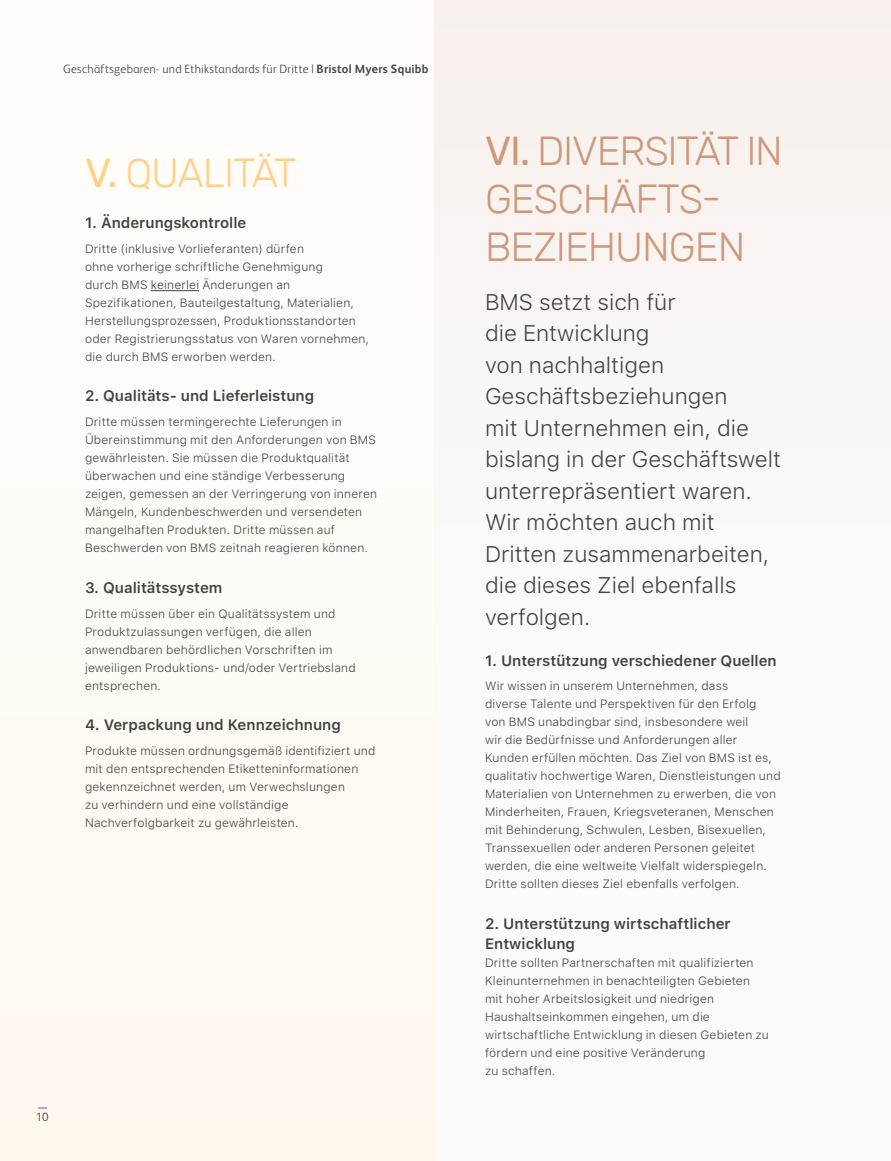
<style>
.page{position:relative;width:891px;height:1161px;background:#fff}
.page>*{position:absolute;margin:0;border:0;box-sizing:border-box;transform-origin:0 0}
.t1{font:300 40.5px/48px "Rubik";letter-spacing:-.025em;color:#cd987b}
.t2{font:300 40.5px "Rubik";letter-spacing:-.025em;color:#ffd186}
.t3{font:300 22.5px/31.5px "SF Pro Text";color:#414042}
.t4{font:600 15px/19.5px "SF Pro Text";color:#414042}
.t5{font:300 12px/18px "SF Pro Text";letter-spacing:.015em;color:#414042}
.t6{font:300 12px "BMS Humanity";letter-spacing:.025em;color:#414042}
.s1{font-weight:700}
.s2{font-weight:400}
</style>
<div class="page">
<div style="left:0;top:0;width:435px;height:1161px;background:#fffbf7"></div>
<div style="left:435px;top:0;width:456px;height:1161px;background:#fcfaf8"></div>
<hr style="left:151px;top:290px;width:48px;height:1px;background:#414042">
<p class="t6" style="left:63px;top:61px;width:367px">Geschäftsgebaren- und Ethikstandards für Dritte | <span class="s1">Bristol Myers Squibb</span></p>
<h1 class="t2" style="left:85px;top:150px;width:213px"><span class="s2">V.</span> QUALITÄT</h1>
<p class="t4" style="left:85px;top:212px;width:163px">1. Änderungskontrolle</p>
<p class="t5" style="left:85px;top:239px;width:286px">Dritte (inklusive Vorlieferanten) dürfen<br>ohne vorherige schriftliche Genehmigung<br>durch BMS keinerlei Änderungen an Spezifikationen, Bauteilgestaltung, Materialien, Herstellungsprozessen, Produktionsstandorten oder Registrierungsstatus von Waren vornehmen, die durch BMS erworben werden.</p>
<p class="t4" style="left:85px;top:386px;width:231px">2. Qualitäts- und Lieferleistung</p>
<p class="t5" style="left:85px;top:412px;width:294px">Dritte müssen termingerechte Lieferungen in Übereinstimmung mit den Anforderungen von BMS gewährleisten. Sie müssen die Produktqualität überwachen und eine ständige Verbesserung zeigen, gemessen an der Verringerung von inneren Mängeln, Kundenbeschwerden und versendeten mangelhaften Produkten. Dritte müssen auf Beschwerden von BMS zeitnah reagieren können.</p>
<p class="t4" style="left:85px;top:577px;width:139px">3. Qualitätssystem</p>
<p class="t5" style="left:85px;top:604px;width:272px">Dritte müssen über ein Qualitätssystem und Produktzulassungen verfügen, die allen anwendbaren behördlichen Vorschriften im jeweiligen Produktions- und/oder Vertriebsland entsprechen.</p>
<p class="t4" style="left:85px;top:715px;width:257px">4. Verpackung und Kennzeichnung</p>
<p class="t5" style="left:85px;top:742px;width:292px">Produkte müssen ordnungsgemäß identifiziert und mit den entsprechenden Etiketteninformationen gekennzeichnet werden, um Verwechslungen<br>zu verhindern und eine vollständige Nachverfolgbarkeit zu gewährleisten.</p>
<p class="t6" style="left:36px;top:1109px;width:14px">10</p>
<h1 class="t1" style="left:485px;top:128px;width:299px"><span class="s2">VI.</span> DIVERSITÄT IN<br>GESCHÄFTS-<br>BEZIEHUNGEN</h1>
<p class="t3" style="left:485px;top:285px;width:298px">BMS setzt sich für<br>die Entwicklung<br>von nachhaltigen<br>Geschäftsbeziehungen<br>mit Unternehmen ein, die bislang in der Geschäftswelt unterrepräsentiert waren.<br>Wir möchten auch mit<br>Dritten zusammenarbeiten, die dieses Ziel ebenfalls verfolgen.</p>
<p class="t4" style="left:485px;top:650px;width:293px">1. Unterstützung verschiedener Quellen</p>
<p class="t5" style="left:485px;top:677px;width:297px">Wir wissen in unserem Unternehmen, dass<br>diverse Talente und Perspektiven für den Erfolg<br>von BMS unabdingbar sind, insbesondere weil<br>wir die Bedürfnisse und Anforderungen aller Kunden erfüllen möchten. Das Ziel von BMS ist es, qualitativ hochwertige Waren, Dienstleistungen und Materialien von Unternehmen zu erwerben, die von Minderheiten, Frauen, Kriegsveteranen, Menschen mit Behinderung, Schwulen, Lesben, Bisexuellen, Transsexuellen oder anderen Personen geleitet werden, die eine weltweite Vielfalt widerspiegeln.<br>Dritte sollten dieses Ziel ebenfalls verfolgen.</p>
<p class="t4" style="left:485px;top:914px;width:247px">2. Unterstützung wirtschaftlicher<br>Entwicklung</p>
<p class="t5" style="left:485px;top:953px;width:285px">Dritte sollten Partnerschaften mit qualifizierten Kleinunternehmen in benachteiligten Gebieten mit hoher Arbeitslosigkeit und niedrigen Haushaltseinkommen eingehen, um die wirtschaftliche Entwicklung in diesen Gebieten zu fördern und eine positive Veränderung<br>zu schaffen.</p>
</div>
